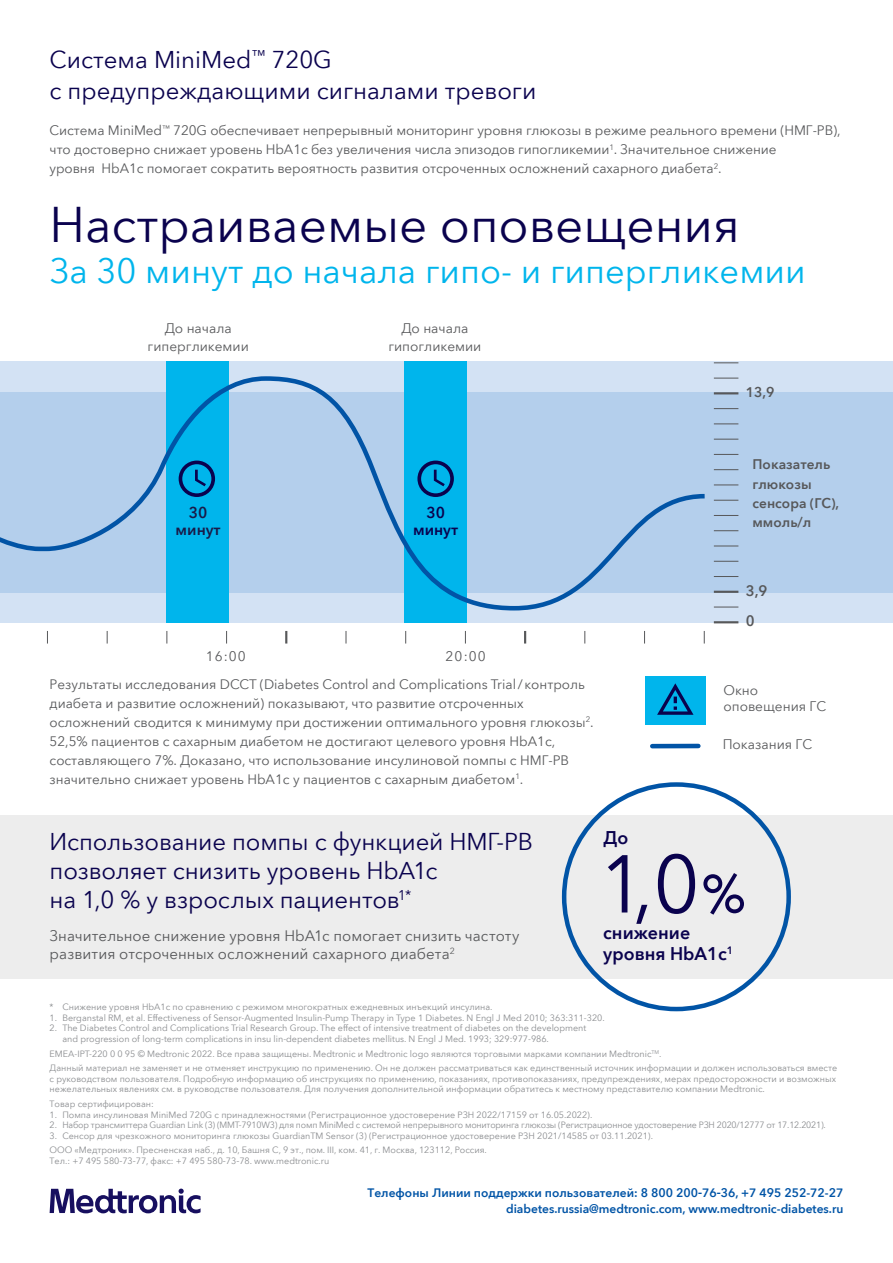
<style>
.page{position:relative;width:893px;height:1263px;background:#fff}
.page>*{position:absolute;margin:0;border:0;box-sizing:border-box;transform-origin:0 0}
.t1{font:81px "Avenir Next World";color:#0a024e}
.t2{font:49.5px "Avenir Next World";color:#0a024e}
.t3{font:34.5px "Avenir Next World";color:#00b5ec}
.t4{font:24px/28.8px "Avenir Next World";color:#0a024e}
.t5{font:600 18px/21px "Avenir Next World";color:#0a024e}
.t6{font:600 15.15px/16.6px "Avenir Next World";color:#191a48;text-align:center}
.t7{font:600 15.15px/16.6px "Avenir Next World";color:#0a024e;text-align:center}
.t8{font:15px/18px "Avenir Next World";letter-spacing:.005em;color:#57585a}
.t9{font:600 14.55px/29.8px "Avenir Next World";color:#57585a}
.t10{font:13.65px/18.1px "Avenir Next World";color:#57585a;text-align:center}
.t11{font:600 13.65px/19.2px "Avenir Next World";color:#57585a}
.t12{font:13.5px/19px "Avenir Next World";color:#57585a}
.t13{font:600 12px/16.5px "Avenir Next World";color:#0154a6;text-align:right}
.t14{font:9px/10.5px "Avenir Next World";color:#8a8c8f}
.t15{font:9px "Avenir Next World";letter-spacing:-.02em;color:#8a8c8f}
.s1{font-size:70.5px}
</style>
<div class="page">
<div style="left:0;top:361px;width:893px;height:262px;background:#d3e2f4"></div>
<div style="left:0;top:392px;width:893px;height:201px;background:#b4cfec"></div>
<svg style="left:524px;top:631px;width:2px;height:12px"></svg>
<svg style="left:285px;top:631px;width:2px;height:12px"></svg>
<svg style="left:346px;top:631px;width:1px;height:12px"></svg>
<svg style="left:584px;top:631px;width:1px;height:12px"></svg>
<svg style="left:166px;top:631px;width:1px;height:12px"></svg>
<svg style="left:226px;top:631px;width:1px;height:12px"></svg>
<svg style="left:465px;top:631px;width:1px;height:12px"></svg>
<svg style="left:107px;top:631px;width:1px;height:12px"></svg>
<svg style="left:47px;top:631px;width:1px;height:12px"></svg>
<svg style="left:405px;top:631px;width:1px;height:12px"></svg>
<svg style="left:644px;top:631px;width:1px;height:12px"></svg>
<svg style="left:704px;top:631px;width:1px;height:12px"></svg>
<hr style="left:652px;top:744px;width:46px;height:4px;background:#0154a6">
<div style="left:404px;top:361px;width:63px;height:262px;background:#00b5ec"></div>
<div style="left:166px;top:361px;width:62px;height:262px;background:#00b5ec"></div>
<div style="left:645px;top:676px;width:61px;height:49px;background:#00b5ec"></div>
<svg style="left:714px;top:469px;width:24px;height:1px"></svg>
<svg style="left:714px;top:454px;width:24px;height:1px"></svg>
<svg style="left:714px;top:439px;width:24px;height:1px"></svg>
<hr style="left:714px;top:621px;width:24px;height:2px;background:#57585a">
<svg style="left:714px;top:423px;width:24px;height:1px"></svg>
<svg style="left:714px;top:607px;width:24px;height:1px"></svg>
<svg style="left:714px;top:408px;width:24px;height:1px"></svg>
<hr style="left:714px;top:591px;width:24px;height:2px;background:#57585a">
<hr style="left:714px;top:392px;width:24px;height:2px;background:#57585a">
<svg style="left:714px;top:576px;width:24px;height:1px"></svg>
<svg style="left:714px;top:378px;width:24px;height:1px"></svg>
<svg style="left:714px;top:546px;width:24px;height:1px"></svg>
<svg style="left:714px;top:500px;width:24px;height:1px"></svg>
<svg style="left:714px;top:530px;width:24px;height:1px"></svg>
<svg style="left:714px;top:515px;width:24px;height:1px"></svg>
<svg style="left:714px;top:485px;width:24px;height:1px"></svg>
<svg style="left:714px;top:561px;width:24px;height:1px"></svg>
<svg style="left:714px;top:362px;width:24px;height:1px"></svg>
<svg style="left:0;top:374px;width:705px;height:239px"></svg>
<svg style="left:657px;top:683px;width:36px;height:32px"></svg>
<svg style="left:417px;top:461px;width:37px;height:36px"></svg>
<svg style="left:179px;top:461px;width:36px;height:36px"></svg>
<div style="left:0;top:815px;width:893px;height:164px;background:#ededed"></div>
<svg style="left:50px;top:1188px;width:151px;height:25px"></svg>
<h3 class="t4" style="left:50px;top:44px;width:488px;line-height:31.2px">Система MiniMed<sup>™</sup> 720G<br>с предупреждающими сигналами тревоги</h3>
<p class="t12" style="left:50px;top:121px;width:793px">Система MiniMed<sup>™</sup> 720G обеспечивает непрерывный мониторинг уровня глюкозы в режиме реального времени (НМГ-РВ), что достоверно снижает уровень HbA1c без увеличения числа эпизодов гипогликемии<sup>1</sup>. Значительное снижение<br>уровня HbA1c помогает сократить вероятность развития отсроченных осложнений сахарного диабета<sup>2</sup>.</p>
<h2 class="t2" style="left:50px;top:185px;width:692px">Настраиваемые оповещения</h2>
<h3 class="t3" style="left:50px;top:244px;width:758px">За 30 минут до начала гипо- и гипергликемии</h3>
<h3 class="t10" style="left:148px;top:319px;width:103px">До начала гипергликемии</h3>
<h3 class="t10" style="left:388px;top:319px;width:95px">До начала гипогликемии</h3>
<h3 class="t11" style="left:746px;top:383px;width:30px">13,9</h3>
<h3 class="t6" style="left:176px;top:504px;width:47px">30 минут</h3>
<h3 class="t7" style="left:413px;top:504px;width:47px">30 минут</h3>
<h3 class="t11" style="left:752px;top:455px;width:88px">Показатель глюкозы сенсора (ГС), ммоль/л</h3>
<h3 class="t10" style="left:206px;top:648px;width:42px">16:00</h3>
<h3 class="t10" style="left:446px;top:648px;width:42px">20:00</h3>
<p class="t12" style="left:50px;top:674px;width:546px">Результаты исследования DCCT (Diabetes Control and Complications Trial/контроль диабета и развитие осложнений) показывают, что развитие отсроченных осложнений сводится к минимуму при достижении оптимального уровня глюкозы<sup>2</sup>.<br>52,5% пациентов с сахарным диабетом не достигают целевого уровня HbA1c, составляющего 7%. Доказано, что использование инсулиновой помпы с НМГ-РВ значительно снижает уровень HbA1c у пациентов с сахарным диабетом<sup>1</sup>.</p>
<h3 class="t9" style="left:746px;top:576px;width:23px">3,9<br>0</h3>
<h3 class="t10" style="left:723px;top:682px;width:104px;line-height:16.4px;text-align:left">Окно оповещения ГС</h3>
<h3 class="t10" style="left:723px;top:735px;width:91px">Показания ГС</h3>
<h3 class="t4" style="left:50px;top:827px;width:485px">Использование помпы с функцией НМГ-РВ позволяет снизить уровень HbA1c<br>на 1,0 % у взрослых пациентов<sup>1*</sup></h3>
<h3 class="t8" style="left:50px;top:927px;width:471px">Значительное снижение уровня HbA1c помогает снизить частоту развития отсроченных осложнений сахарного диабета<sup>2</sup></h3>
<h3 class="t5" style="left:604px;top:827px;width:26px">До</h3>
<h1 class="t1" style="left:599px;top:819px;width:149px">1,0<span class="s1">%</span></h1>
<h3 class="t5" style="left:603px;top:922px;width:131px">снижение уровня HbA1c<sup>1</sup></h3>
<p class="t14" style="left:50px;top:1002px;width:445px">* Снижение уровня HbA1c по сравнению с режимом многократных ежедневных инъекций инсулина.</p>
<p class="t14" style="left:50px;top:1012px;width:557px">1. Berganstal RM, et al. Effectiveness of Sensor-Augmented Insulin-Pump Therapy in Type 1 Diabetes. N Engl J Med 2010; 363:311-320.</p>
<p class="t14" style="left:62px;top:1023px;width:525px;text-indent:-13px">2. The Diabetes Control and Complications Trial Research Group. The effect of intensive treatment of diabetes on the development and progression of long-term complications in insu lin-dependent diabetes mellitus. N Engl J Med. 1993; 329:977-986.</p>
<p class="t14" style="left:50px;top:1046px;width:789px;line-height:14.7px">EMEA-IPT-220 0 0 95 © Medtronic 2022. Все права защищены. Medtronic и Medtronic logo являются торговыми марками компании Medtronic<sup>TM</sup>.<br>Данный материал не заменяет и не отменяет инструкцию по применению. Он не должен рассматриваться как единственный источник информации и должен использоваться вместе</p>
<p class="t14" style="left:50px;top:1073px;width:788px">с руководством пользователя. Подробную информацию об инструкциях по применению, показаниях, противопоказаниях, предупреждениях, мерах предосторожности и возможных нежелательных явлениях см. в руководстве пользователя. Для получения дополнительной информации обратитесь к местному представителю компании Medtronic.</p>
<p class="t14" style="left:50px;top:1099px;width:106px">Товар сертифицирован:</p>
<p class="t14" style="left:50px;top:1109px;width:544px">1. Помпа инсулиновая MiniMed 720G с принадлежностями (Регистрационное удостоверение РЗН 2022/17159 от 16.05.2022).</p>
<p class="t15" style="left:50px;top:1118px;width:778px">2. Набор трансмиттера Guardian Link (3) (MMT-7910W3) для помп MiniMed с системой непрерывного мониторинга глюкозы (Регистрационное удостоверение РЗН 2020/12777 от 17.12.2021).</p>
<p class="t14" style="left:50px;top:1128px;width:605px;line-height:14.7px">3. Сенсор для чрезкожного мониторинга глюкозы GuardianTM Sensor (3) (Регистрационное удостоверение РЗН 2021/14585 от 03.11.2021).<br>ООО «Медтроник». Пресненская наб., д. 10, Башня С, 9 эт., пом. III, ком. 41, г. Москва, 123112, Россия.</p>
<p class="t14" style="left:50px;top:1155px;width:281px">Тел.: +7 495 580−73−77, факс: +7 495 580−73−78. www.medtronic.ru</p>
<h3 class="t13" style="left:368px;top:1184px;width:477px">Телефоны Линии поддержки пользователей: 8 800 200−76−36, +7 495 252-72-27 diabetes.russia@medtronic.com, www.medtronic-diabetes.ru</h3>
</div>
